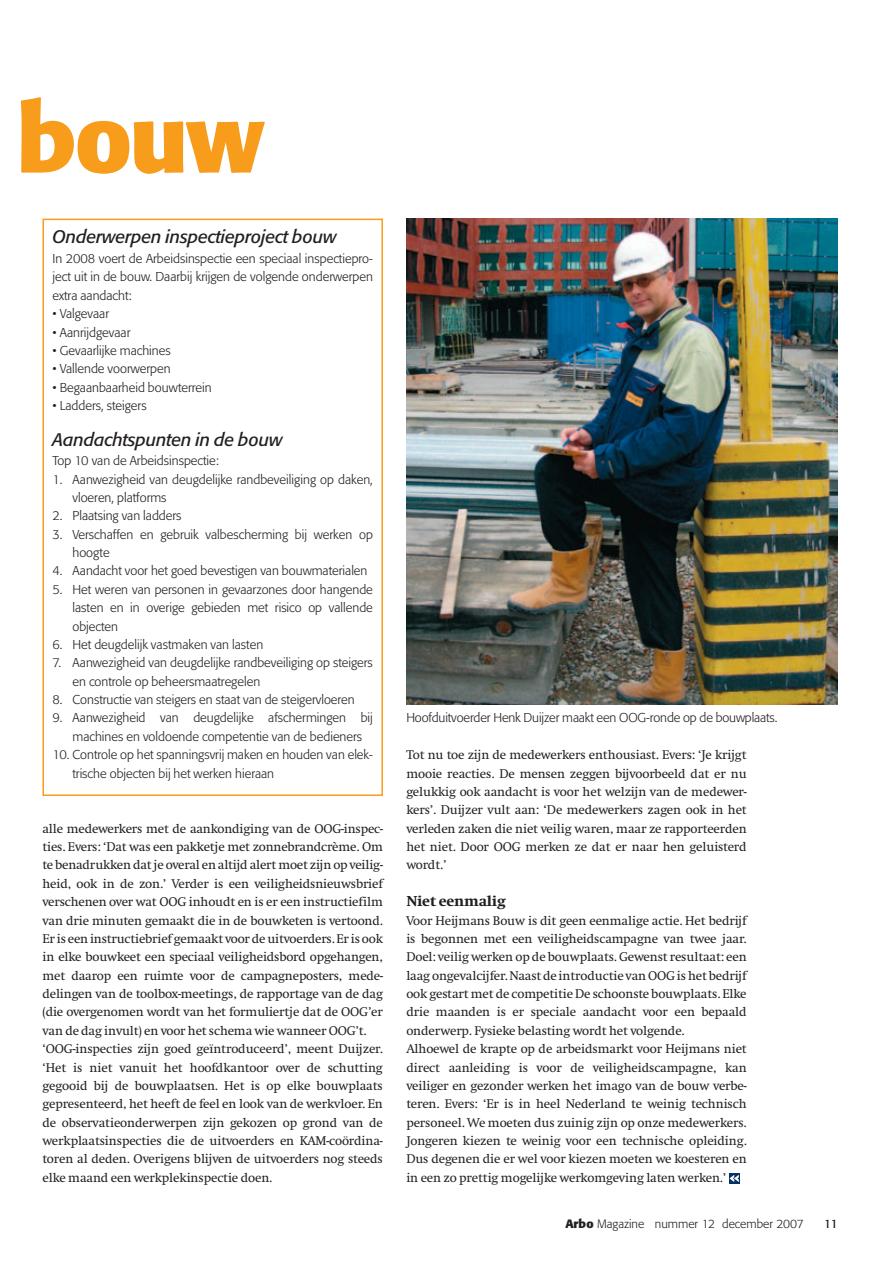
<style>
.page{position:relative;width:893px;height:1263px;background:#fff}
.page>*{position:absolute;margin:0;border:0;box-sizing:border-box;transform-origin:0 0}
.t1{font:700 94.5px "Formata";color:#f89c1c}
.t2{font:italic 18px "Formata";letter-spacing:-.01em;color:#231f20}
.t3{font:800 15px "Swift";letter-spacing:-.01em;color:#231f20}
.t4{font:13.2px/18.5px "Swift";letter-spacing:-.01em;color:#231f20}
.t5{font:300 12.75px/18.5px "Formata";color:#231f20}
.t6{font:300 12px "Formata";color:#231f20}
.t7{font:12px "Formata";color:#231f20}
.s1{font-weight:700}
</style>
<div class="page">
<div style="left:42px;top:219px;width:341px;height:577px;border:2px solid #f89c1c"></div>
<div style="left:729px;top:1173px;width:11px;height:11px;background:#053264"></div>
<svg style="left:729px;top:1175px;width:10px;height:7px"></svg>
<img style="left:406px;top:219px;width:432px;height:485px">
<h1 class="t1" style="left:17px;top:97px;width:249px">bouw</h1>
<h2 class="t2" style="left:52px;top:229px;width:286px">Onderwerpen inspectieproject bouw</h2>
<p class="t5" style="left:52px;top:250px;width:322px;text-align:justify">In 2008 voert de Arbeidsinspectie een speciaal inspectiepro&shy;ject uit in de bouw. Daarbij krijgen de volgende onderwerpen extra aandacht:</p>
<p class="t5" style="left:52px;top:305px;width:58px">• Valgevaar</p>
<p class="t5" style="left:52px;top:324px;width:79px">• Aanrijdgevaar</p>
<p class="t5" style="left:52px;top:342px;width:120px">• Gevaarlijke machines</p>
<p class="t5" style="left:52px;top:361px;width:120px">• Vallende voorwerpen</p>
<p class="t5" style="left:52px;top:379px;width:161px">• Begaanbaarheid bouwterrein</p>
<p class="t5" style="left:52px;top:397px;width:96px">• Ladders, steigers</p>
<h2 class="t2" style="left:52px;top:432px;width:232px">Aandachtspunten in de bouw</h2>
<p class="t5" style="left:52px;top:452px;width:168px">Top 10 van de Arbeidsinspectie:</p>
<p class="t5" style="left:72px;top:471px;width:302px;text-indent:-20px">1. Aanwezigheid van deugdelijke randbeveiliging op daken, vloeren, platforms</p>
<p class="t5" style="left:52px;top:508px;width:131px">2. Plaatsing van ladders</p>
<p class="t5" style="left:72px;top:526px;width:302px;text-indent:-20px">3. Verschaffen en gebruik valbescherming bij werken op hoogte</p>
<p class="t5" style="left:52px;top:563px;width:317px">4. Aandacht voor het goed bevestigen van bouwmaterialen</p>
<p class="t5" style="left:72px;top:581px;width:302px;text-align:justify;text-indent:-20px">5. Het weren van personen in gevaarzones door hangende lasten en in overige gebieden met risico op vallende objecten</p>
<p class="t5" style="left:52px;top:636px;width:212px">6. Het deugdelijk vastmaken van lasten</p>
<p class="t5" style="left:72px;top:655px;width:302px;text-indent:-20px">7. Aanwezigheid van deugdelijke randbeveiliging op steigers en controle op beheersmaatregelen</p>
<p class="t5" style="left:52px;top:691px;width:304px">8. Constructie van steigers en staat van de steigervloeren</p>
<p class="t5" style="left:72px;top:710px;width:302px;text-indent:-20px">9. Aanwezigheid van deugdelijke afschermingen bij machines en voldoende competentie van de bedieners</p>
<p class="t5" style="left:72px;top:746px;width:302px;text-indent:-20px">10. Controle op het spanningsvrij maken en houden van elek&shy;trische objecten bij het werken hieraan</p>
<p class="t4" style="left:42px;top:820px;width:342px">alle medewerkers met de aankondiging van de OOG-inspec&shy;ties. Evers: ‘Dat was een pakketje met zonnebrandcrème. Om te benadrukken dat je overal en altijd alert moet zijn op veilig&shy;heid, ook in de zon.’ Verder is een veiligheidsnieuwsbrief verschenen over wat OOG inhoudt en is er een instructiefilm van drie minuten gemaakt die in de bouwketen is vertoond.<br>Er is een instructiebrief gemaakt voor de uitvoerders. Er is ook in elke bouwkeet een speciaal veiligheidsbord opgehangen, met daarop een ruimte voor de campagneposters, mede&shy;delingen van de toolbox-meetings, de rapportage van de dag (die overgenomen wordt van het formuliertje dat de OOG’er van de dag invult) en voor het schema wie wanneer OOG’t. ‘OOG-inspecties zijn goed geïntroduceerd’, meent Duijzer. ‘Het is niet vanuit het hoofdkantoor over de schutting gegooid bij de bouwplaatsen. Het is op elke bouwplaats gepresenteerd, het heeft de feel en look van de werkvloer. En de observatieonderwerpen zijn gekozen op grond van de werkplaatsinspecties die de uitvoerders en KAM-coördina&shy;toren al deden. Overigens blijven de uitvoerders nog steeds elke maand een werkplekinspectie doen.</p>
<p class="t5" style="left:406px;top:710px;width:373px">Hoofduitvoerder Henk Duijzer maakt een OOG-ronde op de bouwplaats.</p>
<p class="t4" style="left:406px;top:747px;width:342px;text-align:justify">Tot nu toe zijn de medewerkers enthousiast. Evers: ‘Je krijgt mooie reacties. De mensen zeggen bijvoorbeeld dat er nu gelukkig ook aandacht is voor het welzijn van de medewer&shy;kers’. Duijzer vult aan: ‘De medewerkers zagen ook in het verleden zaken die niet veilig waren, maar ze rapporteerden het niet. Door OOG merken ze dat er naar hen geluisterd wordt.’</p>
<p class="t3" style="left:406px;top:896px;width:101px">Niet eenmalig</p>
<p class="t4" style="left:406px;top:912px;width:342px">Voor Heijmans Bouw is dit geen eenmalige actie. Het bedrijf is begonnen met een veiligheidscampagne van twee jaar.<br>Doel: veilig werken op de bouwplaats. Gewenst resultaat: een laag ongevalcijfer. Naast de introductie van OOG is het bedrijf ook gestart met de competitie De schoonste bouwplaats. Elke drie maanden is er speciale aandacht voor een bepaald onderwerp. Fysieke belasting wordt het volgende.<br>Alhoewel de krapte op de arbeidsmarkt voor Heijmans niet direct aanleiding is voor de veiligheidscampagne, kan veiliger en gezonder werken het imago van de bouw verbe&shy;teren. Evers: ‘Er is in heel Nederland te weinig technisch personeel. We moeten dus zuinig zijn op onze medewerkers.<br>Jongeren kiezen te weinig voor een technische opleiding.<br>Dus degenen die er wel voor kiezen moeten we koesteren en in een zo prettig mogelijke werkomgeving laten werken.’</p>
<p class="t6" style="left:565px;top:1219px;width:240px"><span class="s1">Arbo</span> Magazine nummer 12 december 2007</p>
<p class="t7" style="left:824px;top:1219px;width:15px">11</p>
</div>
